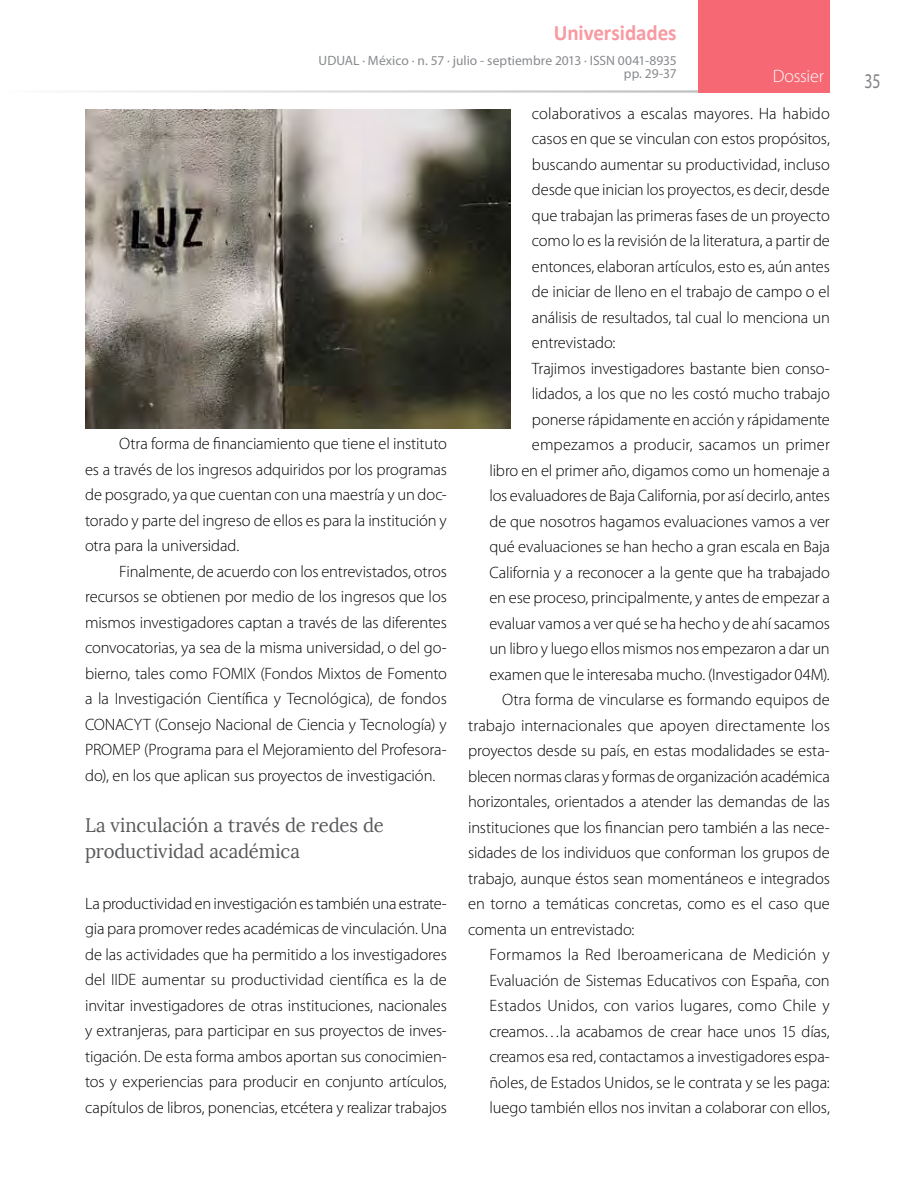
<style>
.page{position:relative;width:915px;height:1191px;background:#fff}
.page>*{position:absolute;margin:0;border:0;box-sizing:border-box;transform-origin:0 0}
.t1{font:700 22.05px "Calibri";letter-spacing:-.005em;color:#f999a1;scale:.95 1}
.t2{font:21px "Myriad Pro";color:#808285;scale:.75 1}
.t3{font:19.5px/25.5px "Lora";letter-spacing:-.01em;color:#58595b;scale:.95 1}
.t4{font:300 18px "Myriad Pro";letter-spacing:-.015em;color:#fff}
.t5{font:300 16.5px/25.5px "Myriad Pro";letter-spacing:-.005em;color:#000;text-align:justify}
.t6{font:300 16.5px "Myriad Pro";letter-spacing:.015em;color:#000}
.t7{font:13.5px/13.5px "Myriad Pro";color:#888a8d;text-align:right}
</style>
<div class="page">
<img style="left:85px;top:109px;width:425px;height:319px">
<div style="left:697px;top:0;width:132px;height:93px;background:#f66974"></div>
<h1 class="t1" style="left:553px;top:19px;width:131px">Universidades</h1>
<p class="t7" style="left:318px;top:53px;width:359px">UDUAL · México · n. 57 · julio - septiembre 2013 · ISSN 0041-8935 pp. 29-37</p>
<p class="t4" style="left:772px;top:66px;width:53px">Dossier</p>
<p class="t2" style="left:864px;top:68px;width:23px">35</p>
<p class="t5" style="left:85px;top:431px;width:363px;text-indent:34px">Otra forma de financiamiento que tiene el instituto es a través de los ingresos adquiridos por los programas de posgrado, ya que cuentan con una maestría y un doc&shy;torado y parte del ingreso de ellos es para la institución y otra para la universidad.</p>
<p class="t5" style="left:85px;top:558px;width:363px;text-indent:34px">Finalmente, de acuerdo con los entrevistados, otros recursos se obtienen por medio de los ingresos que los mismos investigadores captan a través de las diferentes convocatorias, ya sea de la misma universidad, o del go&shy;bierno, tales como FOMIX (Fondos Mixtos de Fomento a la Investigación Científica y Tecnológica), de fondos CONACYT (Consejo Nacional de Ciencia y Tecnología) y PROMEP (Programa para el Mejoramiento del Profesora&shy;do), en los que aplican sus proyectos de investigación.</p>
<p class="t3" style="left:85px;top:812px;width:316px">La vinculación a través de redes de productividad académica</p>
<p class="t5" style="left:85px;top:890px;width:363px">La productividad en investigación es también una estrate&shy;gia para promover redes académicas de vinculación. Una de las actividades que ha permitido a los investigadores del IIDE aumentar su productividad científica es la de invitar investigadores de otras instituciones, nacionales y extranjeras, para participar en sus proyectos de inves&shy;tigación. De esta forma ambos aportan sus conocimien&shy;tos y experiencias para producir en conjunto artículos, capítulos de libros, ponencias, etcétera y realizar trabajos</p>
<p class="t5" style="left:531px;top:100px;width:299px">colaborativos a escalas mayores. Ha habido</p>
<p class="t5" style="left:531px;top:126px;width:299px">casos en que se vinculan con estos propósitos,</p>
<p class="t5" style="left:531px;top:151px;width:299px">buscando aumentar su productividad, incluso</p>
<p class="t5" style="left:531px;top:177px;width:299px">desde que inician los proyectos, es decir, desde</p>
<p class="t5" style="left:531px;top:202px;width:299px">que trabajan las primeras fases de un proyecto</p>
<p class="t5" style="left:531px;top:228px;width:299px">como lo es la revisión de la literatura, a partir de</p>
<p class="t5" style="left:531px;top:253px;width:299px">entonces, elaboran artículos, esto es, aún antes</p>
<p class="t5" style="left:531px;top:279px;width:299px">de iniciar de lleno en el trabajo de campo o el</p>
<p class="t5" style="left:531px;top:304px;width:299px">análisis de resultados, tal cual lo menciona un</p>
<p class="t5" style="left:531px;top:330px;width:85px">entrevistado:</p>
<p class="t5" style="left:531px;top:355px;width:299px">Trajimos investigadores bastante bien conso-</p>
<p class="t5" style="left:531px;top:381px;width:299px">lidados, a los que no les costó mucho trabajo</p>
<p class="t5" style="left:531px;top:406px;width:299px">ponerse rápidamente en acción y rápidamente</p>
<p class="t5" style="left:531px;top:432px;width:299px">empezamos a producir, sacamos un primer</p>
<p class="t5" style="left:489px;top:457px;width:342px">libro en el primer año, digamos como un homenaje a</p>
<p class="t5" style="left:489px;top:483px;width:342px">los evaluadores de Baja California, por así decirlo, antes</p>
<p class="t5" style="left:489px;top:508px;width:342px">de que nosotros hagamos evaluaciones vamos a ver</p>
<p class="t5" style="left:489px;top:534px;width:342px">qué evaluaciones se han hecho a gran escala en Baja</p>
<p class="t5" style="left:489px;top:559px;width:342px">California y a reconocer a la gente que ha trabajado</p>
<p class="t5" style="left:489px;top:585px;width:342px">en ese proceso, principalmente, y antes de empezar a</p>
<p class="t5" style="left:489px;top:610px;width:342px">evaluar vamos a ver qué se ha hecho y de ahí sacamos</p>
<p class="t5" style="left:489px;top:636px;width:342px">un libro y luego ellos mismos nos empezaron a dar un</p>
<p class="t5" style="left:489px;top:661px;width:342px">examen que le interesaba mucho. (Investigador 04M).</p>
<p class="t5" style="left:502px;top:687px;width:329px">Otra forma de vincularse es formando equipos de</p>
<p class="t5" style="left:468px;top:712px;width:363px">trabajo internacionales que apoyen directamente los</p>
<p class="t5" style="left:468px;top:738px;width:363px">proyectos desde su país, en estas modalidades se esta-</p>
<p class="t5" style="left:468px;top:763px;width:363px">blecen normas claras y formas de organización académica</p>
<p class="t5" style="left:468px;top:789px;width:363px">horizontales, orientados a atender las demandas de las</p>
<p class="t5" style="left:468px;top:814px;width:363px">instituciones que los financian pero también a las nece-</p>
<p class="t5" style="left:468px;top:839px;width:363px">sidades de los individuos que conforman los grupos de</p>
<p class="t5" style="left:468px;top:865px;width:363px">trabajo, aunque éstos sean momentáneos e integrados</p>
<p class="t5" style="left:468px;top:890px;width:363px">en torno a temáticas concretas, como es el caso que</p>
<p class="t5" style="left:468px;top:916px;width:168px">comenta un entrevistado:</p>
<p class="t6" style="left:489px;top:944px;width:342px">Formamos la Red Iberoamericana de Medición y</p>
<p class="t5" style="left:489px;top:967px;width:342px">Evaluación de Sistemas Educativos con España, con</p>
<p class="t5" style="left:489px;top:992px;width:342px">Estados Unidos, con varios lugares, como Chile y</p>
<p class="t5" style="left:489px;top:1018px;width:342px">creamos…la acabamos de crear hace unos 15 días,</p>
<p class="t5" style="left:489px;top:1043px;width:342px">creamos esa red, contactamos a investigadores espa-</p>
<p class="t5" style="left:489px;top:1069px;width:342px">ñoles, de Estados Unidos, se le contrata y se les paga:</p>
<p class="t5" style="left:489px;top:1094px;width:342px">luego también ellos nos invitan a colaborar con ellos,</p>
</div>
